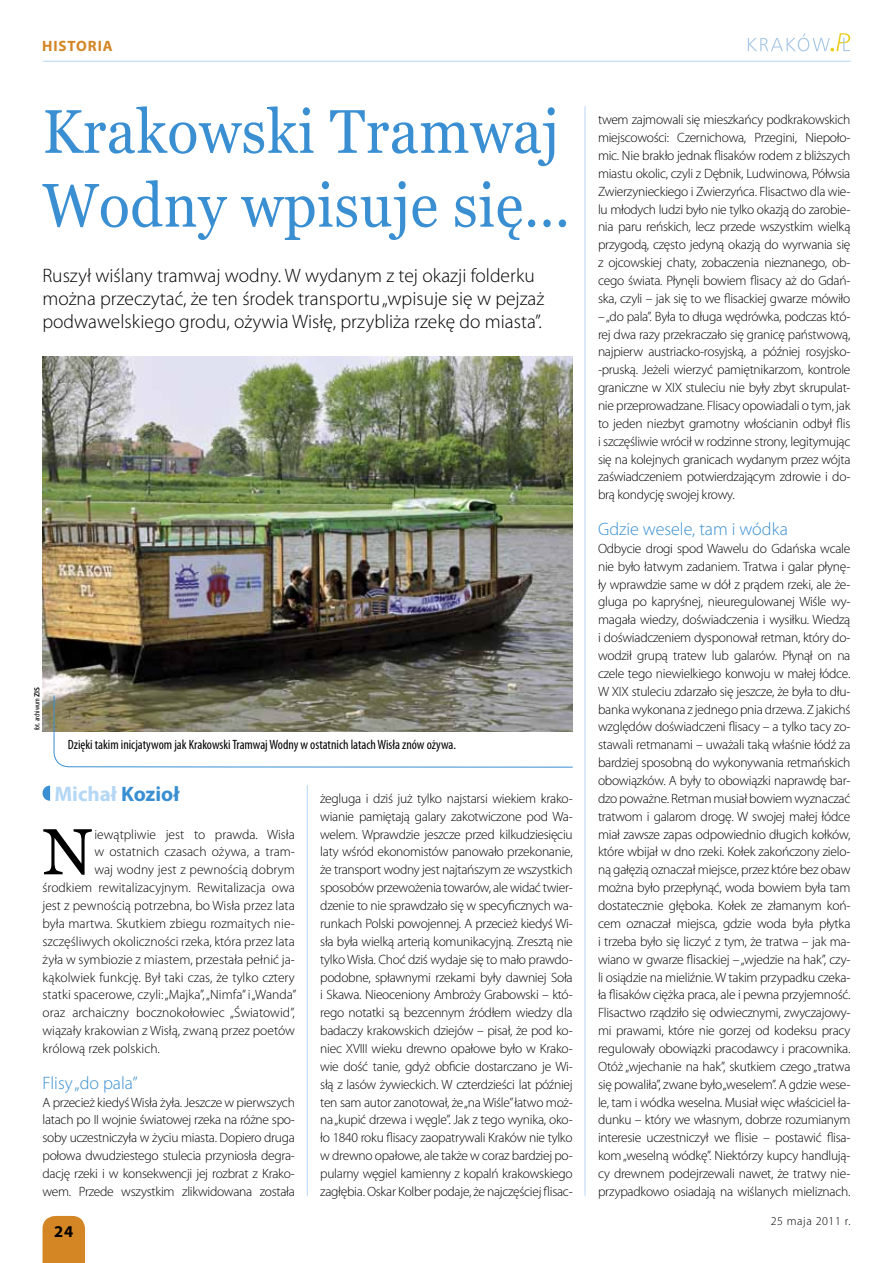
<style>
.page{position:relative;width:893px;height:1263px;background:#fff}
.page>*{position:absolute;margin:0;border:0;box-sizing:border-box;transform-origin:0 0}
.t1{font:65.1px "Georgia";color:#000}
.t2{font:61.5px/73.8px "Georgia";letter-spacing:.01em;color:#398fd1;scale:.93 1}
.t3{font:700 21px "Myriad Pro";color:#b4d7f5}
.t4{font:300 19.5px/23.4px "Myriad Pro";color:#000}
.t5{font:300 18px "Myriad Pro";color:#398fd1}
.t6{font:700 16.5px "Myriad Pro";color:#000}
.t7{font:700 15px "Myriad Pro";color:#d48625}
.t8{font:300 13.5px/17.9px "Myriad Pro";color:#000;text-align:justify}
.t9{font:condensed 13.5px "Myriad Pro";color:#000}
.t10{font:300 12px "Myriad Pro";letter-spacing:.05em;color:#000}
.t11{font:condensed 7.5px "Myriad Pro";color:#000}
.s1{font-weight:600;font-stretch:normal}
.s2{color:#398fd1}
</style>
<div class="page">
<div style="left:43px;top:1216px;width:42px;height:47px;background:#d48625"></div>
<hr style="left:43px;top:61px;width:807px;height:1px;background:#b4d7f5">
<svg style="left:748px;top:33px;width:102px;height:19px"></svg>
<img style="left:42px;top:356px;width:530px;height:375px">
<hr style="left:585px;top:106px;width:1px;height:1090px;background:#b4d7f5">
<hr style="left:307px;top:785px;width:1px;height:411px;background:#b4d7f5">
<svg style="left:43px;top:785px;width:7px;height:16px"></svg>
<svg style="left:52px;top:694px;width:521px;height:74px"></svg>
<p class="t7" style="left:42px;top:36px;width:10px">historia</p>
<h2 class="t2" style="left:43px;top:96px;width:569px">Krakowski Tramwaj<br>Wodny wpisuje się…</h2>
<h3 class="t4" style="left:42px;top:263px;width:503px">Ruszył wiślany tramwaj wodny. W wydanym z tej okazji folderku można przeczytać, że ten środek transportu „wpisuje się w pejzaż podwawelskiego grodu, ożywia Wisłę, przybliża rzekę do miasta”.</h3>
<p class="t11" style="left:32px;top:730px;width:45px;rotate:-90deg">fot. archiwum <span class="s1">ZIS</span></p>
<p class="t9" style="left:68px;top:737px;width:390px">Dzięki takim inicjatywom jak Krakowski Tramwaj Wodny w ostatnich latach Wisła znów ożywa.</p>
<h3 class="t3" style="left:54px;top:780px;width:126px">Michał <span class="s2">Kozioł</span></h3>
<h1 class="t1" style="left:43px;top:812px;width:51px">N</h1>
<p class="t8" style="left:94px;top:825px;width:202px">iewątpliwie jest to prawda. Wisła</p>
<p class="t8" style="left:94px;top:843px;width:202px">w ostatnich czasach ożywa, a tram-</p>
<p class="t8" style="left:94px;top:861px;width:202px">waj wodny jest z pewnością dobrym</p>
<p class="t8" style="left:43px;top:879px;width:254px">środkiem rewitalizacyjnym. Rewitalizacja owa</p>
<p class="t8" style="left:43px;top:896px;width:254px">jest z pewnością potrzebna, bo Wisła przez lata</p>
<p class="t8" style="left:43px;top:914px;width:254px">była martwa. Skutkiem zbiegu rozmaitych nie-</p>
<p class="t8" style="left:43px;top:932px;width:254px">szczęśliwych okoliczności rzeka, która przez lata</p>
<p class="t8" style="left:43px;top:950px;width:254px">żyła w symbiozie z miastem, przestała pełnić ja-</p>
<p class="t8" style="left:43px;top:968px;width:254px">kąkolwiek funkcję. Był taki czas, że tylko cztery</p>
<p class="t8" style="left:43px;top:986px;width:255px">statki spacerowe, czyli: „Majka”, „Nimfa” i „Wanda”</p>
<p class="t8" style="left:43px;top:1004px;width:254px">oraz archaiczny bocznokołowiec „Światowid”,</p>
<p class="t8" style="left:43px;top:1021px;width:254px">wiązały krakowian z Wisłą, zwaną przez poetów</p>
<p class="t8" style="left:43px;top:1039px;width:119px">królową rzek polskich.</p>
<h3 class="t5" style="left:43px;top:1072px;width:97px">Flisy „do pala”</h3>
<p class="t8" style="left:43px;top:1093px;width:254px">A przecież kiedyś Wisła żyła. Jeszcze w pierwszych latach po II wojnie światowej rzeka na różne spo&shy;soby uczestniczyła w życiu miasta. Dopiero druga połowa dwudziestego stulecia przyniosła degra&shy;dację rzeki i w konsekwencji jej rozbrat z Krako&shy;wem. Przede wszystkim zlikwidowana została</p>
<p class="t6" style="left:54px;top:1221px;width:21px">24</p>
<p class="t8" style="left:320px;top:789px;width:254px">żegluga i dziś już tylko najstarsi wiekiem krako&shy;wianie pamiętają galary zakotwiczone pod Wa&shy;welem. Wprawdzie jeszcze przed kilkudziesięciu laty wśród ekonomistów panowało przekonanie, że transport wodny jest najtańszym ze wszystkich sposobów przewożenia towarów, ale widać twier&shy;dzenie to nie sprawdzało się w specyficznych wa&shy;runkach Polski powojennej. A przecież kiedyś Wi&shy;sła była wielką arterią komunikacyjną. Zresztą nie tylko Wisła. Choć dziś wydaje się to mało prawdo&shy;podobne, spławnymi rzekami były dawniej Soła i Skawa. Nieoceniony Ambroży Grabowski – któ&shy;rego notatki są bezcennym źródłem wiedzy dla badaczy krakowskich dziejów – pisał, że pod ko&shy;niec XVIII wieku drewno opałowe było w Krako&shy;wie dość tanie, gdyż obficie dostarczano je Wi&shy;słą z lasów żywieckich. W czterdzieści lat później ten sam autor zanotował, że „na Wiśle” łatwo moż&shy;na „kupić drzewa i węgle”. Jak z tego wynika, oko&shy;ło 1840 roku flisacy zaopatrywali Kraków nie tylko w drewno opałowe, ale także w coraz bardziej po&shy;pularny węgiel kamienny z kopalń krakowskiego zagłębia. Oskar Kolber podaje, że najczęściej flisac-</p>
<p class="t8" style="left:598px;top:111px;width:254px">twem zajmowali się mieszkańcy podkrakowskich miejscowości: Czernichowa, Przegini, Niepoło&shy;mic. Nie brakło jednak flisaków rodem z bliższych miastu okolic, czyli z Dębnik, Ludwinowa, Półwsia Zwierzynieckiego i Zwierzyńca. Flisactwo dla wie&shy;lu młodych ludzi było nie tylko okazją do zarobie&shy;nia paru reńskich, lecz przede wszystkim wielką przygodą, często jedyną okazją do wyrwania się z ojcowskiej chaty, zobaczenia nieznanego, ob&shy;cego świata. Płynęli bowiem flisacy aż do Gdań&shy;ska, czyli – jak się to we flisackiej gwarze mówiło</p>
<p class="t8" style="left:598px;top:307px;width:254px">– „do pala”. Była to długa wędrówka, podczas któ&shy;rej dwa razy przekraczało się granicę państwową, najpierw austriacko-rosyjską, a później rosyjsko--pruską. Jeżeli wierzyć pamiętnikarzom, kontrole graniczne w XIX stuleciu nie były zbyt skrupulat&shy;nie przeprowadzane. Flisacy opowiadali o tym, jak to jeden niezbyt gramotny włościanin odbył flis i szczęśliwie wrócił w rodzinne strony, legitymując się na kolejnych granicach wydanym przez wójta zaświadczeniem potwierdzającym zdrowie i do&shy;brą kondycję swojej krowy.</p>
<h3 class="t5" style="left:598px;top:518px;width:191px">Gdzie wesele, tam i wódka</h3>
<p class="t8" style="left:598px;top:539px;width:254px">Odbycie drogi spod Wawelu do Gdańska wcale nie było łatwym zadaniem. Tratwa i galar płynę&shy;ły wprawdzie same w dół z prądem rzeki, ale że&shy;gluga po kapryśnej, nieuregulowanej Wiśle wy&shy;magała wiedzy, doświadczenia i wysiłku. Wiedzą i doświadczeniem dysponował retman, który do&shy;wodził grupą tratew lub galarów. Płynął on na czele tego niewielkiego konwoju w małej łódce.<br>W XIX stuleciu zdarzało się jeszcze, że była to dłu&shy;banka wykonana z jednego pnia drzewa. Z jakichś względów doświadczeni flisacy – a tylko tacy zo&shy;stawali retmanami – uważali taką właśnie łódź za bardziej sposobną do wykonywania retmańskich obowiązków. A były to obowiązki naprawdę bar&shy;dzo poważne. Retman musiał bowiem wyznaczać tratwom i galarom drogę. W swojej małej łódce miał zawsze zapas odpowiednio długich kołków, które wbijał w dno rzeki. Kołek zakończony zielo&shy;ną gałęzią oznaczał miejsce, przez które bez obaw można było przepłynąć, woda bowiem była tam dostatecznie głęboka. Kołek ze złamanym koń&shy;cem oznaczał miejsca, gdzie woda była płytka i trzeba było się liczyć z tym, że tratwa – jak ma&shy;wiano w gwarze flisackiej – „wjedzie na hak”, czy&shy;li osiądzie na mieliźnie. W takim przypadku czeka&shy;ła flisaków ciężka praca, ale i pewna przyjemność.<br>Flisactwo rządziło się odwiecznymi, zwyczajowy&shy;mi prawami, które nie gorzej od kodeksu pracy regulowały obowiązki pracodawcy i pracownika.<br>Otóż „wjechanie na hak”, skutkiem czego „tratwa się powaliła”, zwane było „weselem”. A gdzie wese&shy;le, tam i wódka weselna. Musiał więc właściciel ła&shy;dunku – który we własnym, dobrze rozumianym interesie uczestniczył we flisie – postawić flisa&shy;kom „weselną wódkę”. Niektórzy kupcy handlują&shy;cy drewnem podejrzewali nawet, że tratwy nie&shy;przypadkowo osiadają na wiślanych mieliznach.</p>
<p class="t10" style="left:771px;top:1213px;width:81px">25 maja 2011 r.</p>
</div>
